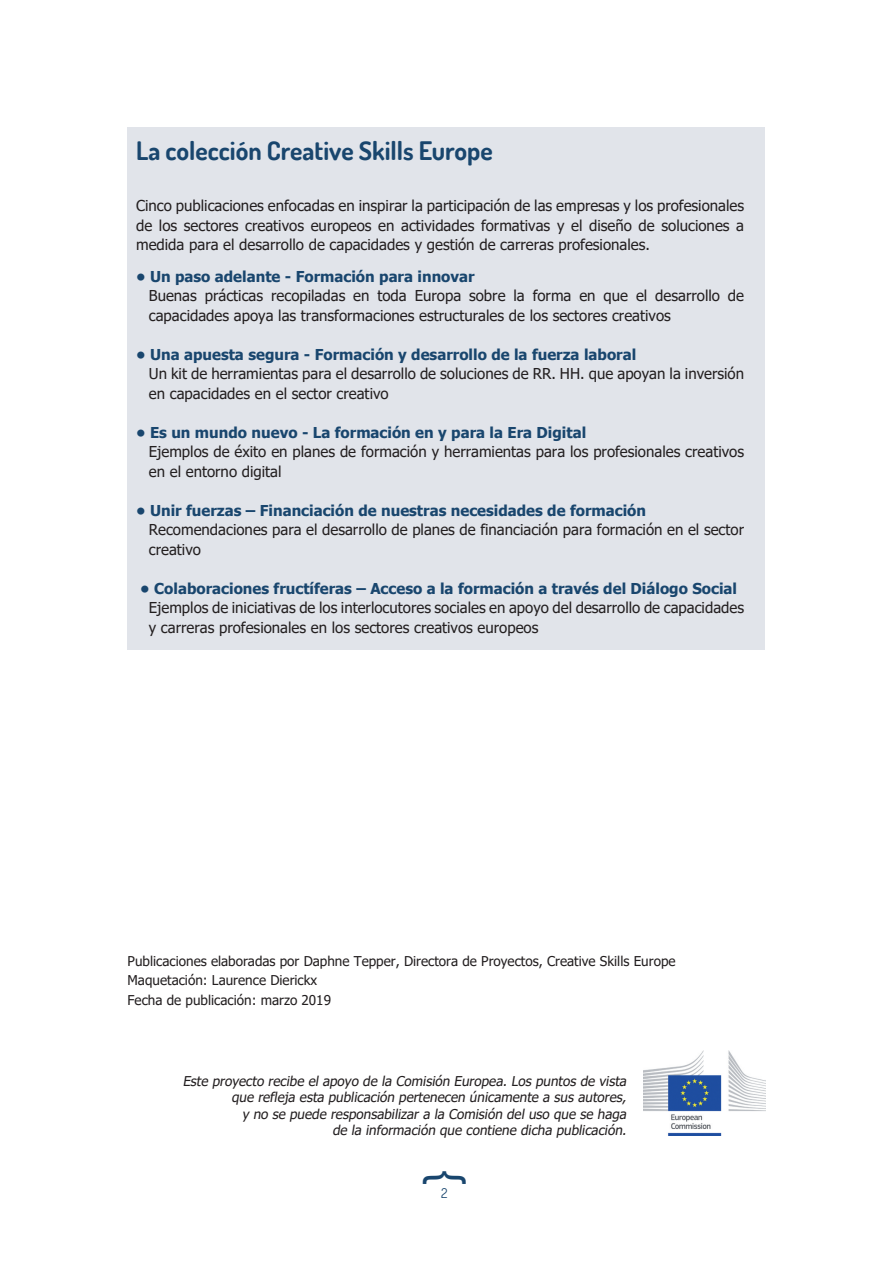
<style>
.page{position:relative;width:893px;height:1263px;background:#fff}
.page>*{position:absolute;margin:0;border:0;box-sizing:border-box;transform-origin:0 0}
.t1{font:45px "Arial";color:#19466e}
.t2{font:700 25.5px "Dosis";color:#19466e}
.t3{font:15px/19.5px "Tahoma";color:#231f20}
.t4{font:700 15px "Tahoma";color:#19466e}
.t5{font:italic 13.5px/16.5px "Tahoma";color:#231f20;text-align:right}
.t6{font:13.5px/19.5px "Tahoma";color:#231f20}
</style>
<div class="page">
<div style="left:128px;top:127px;width:637px;height:522px;background:#e1e4ea"></div>
<img style="left:643px;top:1051px;width:122px;height:84px">
<h2 class="t2" style="left:136px;top:134px;width:358px">La colección Creative Skills Europe</h2>
<p class="t3" style="left:136px;top:197px;width:610px;text-align:justify">Cinco publicaciones enfocadas en inspirar la participación de las empresas y los profesionales de los sectores creativos europeos en actividades formativas y el diseño de soluciones a medida para el desarrollo de capacidades y gestión de carreras profesionales.</p>
<p class="t4" style="left:136px;top:266px;width:340px">• Un paso adelante - Formación para innovar</p>
<p class="t3" style="left:149px;top:287px;width:597px">Buenas prácticas recopiladas en toda Europa sobre la forma en que el desarrollo de capacidades apoya las transformaciones estructurales de los sectores creativos</p>
<p class="t4" style="left:136px;top:344px;width:502px">• Una apuesta segura - Formación y desarrollo de la fuerza laboral</p>
<p class="t3" style="left:149px;top:365px;width:597px">Un kit de herramientas para el desarrollo de soluciones de RR. HH. que apoyan la inversión en capacidades en el sector creativo</p>
<p class="t4" style="left:136px;top:422px;width:452px">• Es un mundo nuevo - La formación en y para la Era Digital</p>
<p class="t3" style="left:149px;top:443px;width:597px">Ejemplos de éxito en planes de formación y herramientas para los profesionales creativos en el entorno digital</p>
<p class="t4" style="left:136px;top:500px;width:512px">• Unir fuerzas – Financiación de nuestras necesidades de formación</p>
<p class="t3" style="left:149px;top:521px;width:597px">Recomendaciones para el desarrollo de planes de financiación para formación en el sector creativo</p>
<p class="t4" style="left:140px;top:578px;width:598px">• Colaboraciones fructíferas – Acceso a la formación a través del Diálogo Social</p>
<p class="t3" style="left:149px;top:599px;width:597px">Ejemplos de iniciativas de los interlocutores sociales en apoyo del desarrollo de capacidades y carreras profesionales en los sectores creativos europeos</p>
<p class="t6" style="left:128px;top:952px;width:549px">Publicaciones elaboradas por Daphne Tepper, Directora de Proyectos, Creative Skills Europe<br>Maquetación: Laurence Dierickx<br>Fecha de publicación: marzo 2019</p>
<p class="t5" style="left:183px;top:1073px;width:448px">Este proyecto recibe el apoyo de la Comisión Europea. Los puntos de vista que refleja esta publicación pertenecen únicamente a sus autores,<br>y no se puede responsabilizar a la Comisión del uso que se haga<br>de la información que contiene dicha publicación.</p>
<h1 class="t1" style="left:479px;top:1170px;width:17px;rotate:90deg">{</h1>
</div>
